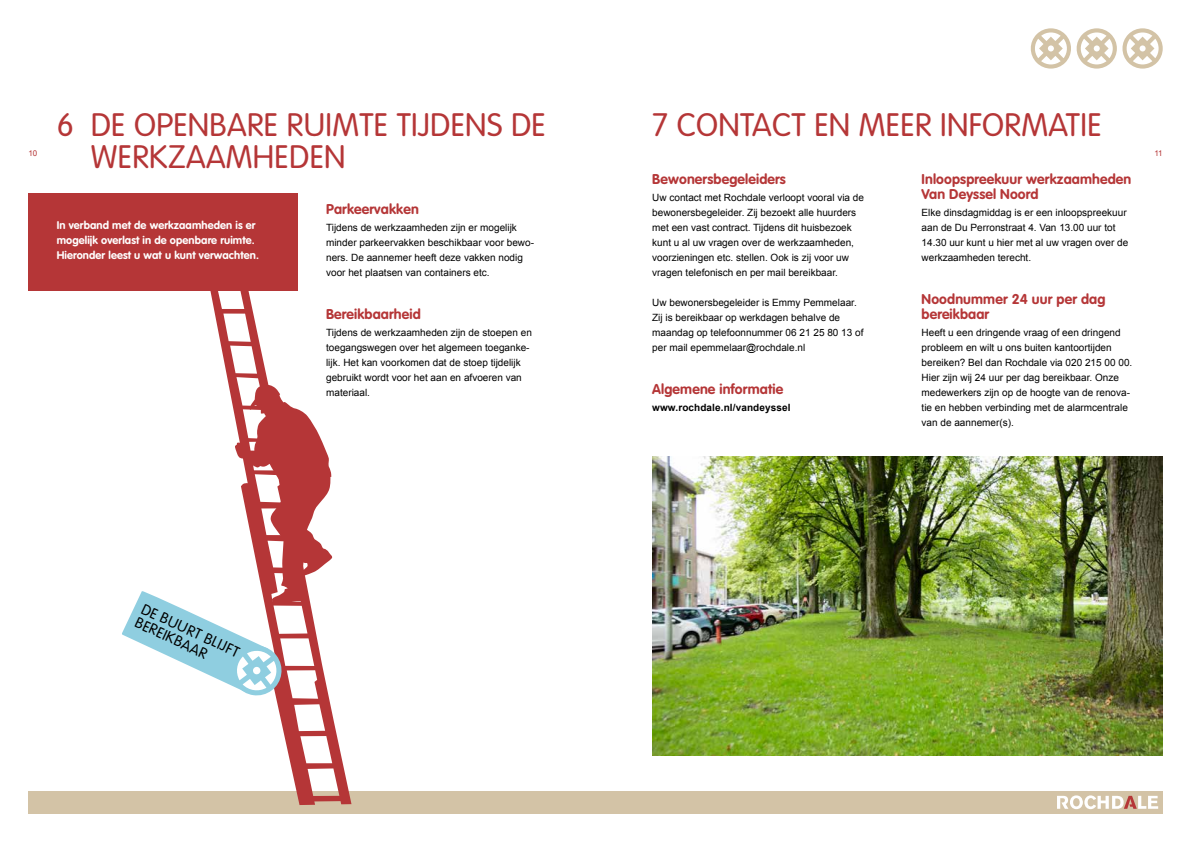
<style>
.page{position:relative;width:1191px;height:842px;background:#fff}
.page>*{position:absolute;margin:0;border:0;box-sizing:border-box;transform-origin:0 0}
.t1{font:300 32px/32px "VAG Rounded";letter-spacing:.01em;color:#b53637}
.t2{font:300 14.8px/14.8px "VAG Rounded";color:#000}
.t3{font:700 14px/15px "VAG Rounded";letter-spacing:.01em;color:#b53637}
.t4{font:700 11px/15px "VAG Rounded";letter-spacing:.01em;color:#fff}
.t5{font:10px/15px "Arial";color:#000}
.t6{font:700 10px "Arial";letter-spacing:.01em;color:#000}
.t7{font:8px "Arial";color:#b53637}
</style>
<div class="page">
<div style="left:28px;top:791px;width:1134px;height:23px;background:#d3c3a6"></div>
<svg style="left:1057px;top:795px;width:101px;height:14px"></svg>
<svg style="left:1030px;top:28px;width:132px;height:41px"></svg>
<img style="left:652px;top:456px;width:510px;height:299px">
<div style="left:28px;top:194px;width:270px;height:97px;background:#b53637"></div>
<svg style="left:210px;top:291px;width:141px;height:514px"></svg>
<svg style="left:122px;top:385px;width:211px;height:310px"></svg>
<h1 class="t1" style="left:91px;top:109px;width:456px;text-indent:-34px">6 DE OPENBARE RUIMTE TIJDENS DE<br>WERKZAAMHEDEN</h1>
<h3 class="t3" style="left:326px;top:201px;width:94px">Parkeervakken</h3>
<p class="t5" style="left:326px;top:220px;width:209px">Tijdens de werkzaamheden zijn er mogelijk minder parkeervakken beschikbaar voor bewo&shy;ners. De aannemer heeft deze vakken nodig voor het plaatsen van containers etc.</p>
<h3 class="t3" style="left:326px;top:306px;width:96px">Bereikbaarheid</h3>
<p class="t5" style="left:326px;top:325px;width:207px">Tijdens de werkzaamheden zijn de stoepen en toegangswegen over het algemeen toeganke&shy;lijk. Het kan voorkomen dat de stoep tijdelijk gebruikt wordt voor het aan en afvoeren van materiaal.</p>
<h1 class="t1" style="left:652px;top:109px;width:451px">7 CONTACT EN MEER INFORMATIE</h1>
<h3 class="t3" style="left:921px;top:171px;width:211px">Inloopspreekuur werkzaamheden<br>Van Deyssel Noord</h3>
<p class="t5" style="left:921px;top:205px;width:208px">Elke dinsdagmiddag is er een inloopspreekuur aan de Du Perronstraat 4. Van 13.00 uur tot 14.30 uur kunt u hier met al uw vragen over de werkzaamheden terecht.</p>
<h3 class="t3" style="left:921px;top:291px;width:185px">Noodnummer 24 uur per dag bereikbaar</h3>
<p class="t5" style="left:921px;top:325px;width:212px">Heeft u een dringende vraag of een dringend probleem en wilt u ons buiten kantoortijden bereiken? Bel dan Rochdale via 020 215 00 00.<br>Hier zijn wij 24 uur per dag bereikbaar. Onze medewerkers zijn op de hoogte van de renova&shy;tie en hebben verbinding met de alarmcentrale van de aannemer(s).</p>
<p class="t7" style="left:28px;top:148px;width:10px">10</p>
<p class="t7" style="left:1154px;top:148px;width:10px">11</p>
<h3 class="t3" style="left:652px;top:171px;width:135px">Bewonersbegeleiders</h3>
<p class="t5" style="left:652px;top:190px;width:213px">Uw contact met Rochdale verloopt vooral via de bewonersbegeleider. Zij bezoekt alle huurders met een vast contract. Tijdens dit huisbezoek kunt u al uw vragen over de werkzaamheden, voorzieningen etc. stellen. Ook is zij voor uw vragen telefonisch en per mail bereikbaar.</p>
<p class="t5" style="left:652px;top:295px;width:213px">Uw bewonersbegeleider is Emmy Pemmelaar.<br>Zij is bereikbaar op werkdagen behalve de maandag op telefoonnummer 06 21 25 80 13 of per mail epemmelaar@rochdale.nl</p>
<p class="t4" style="left:57px;top:218px;width:204px">In verband met de werkzaamheden is er mogelijk overlast in de openbare ruimte.<br>Hieronder leest u wat u kunt verwachten.</p>
<h3 class="t3" style="left:652px;top:381px;width:132px">Algemene informatie</h3>
<p class="t6" style="left:652px;top:401px;width:140px">www.rochdale.nl/vandeyssel</p>
<h2 class="t2" style="left:145px;top:601px;width:108px;rotate:25deg">DE BUURT BLIJFT<br>BEREIKBAAR</h2>
</div>
